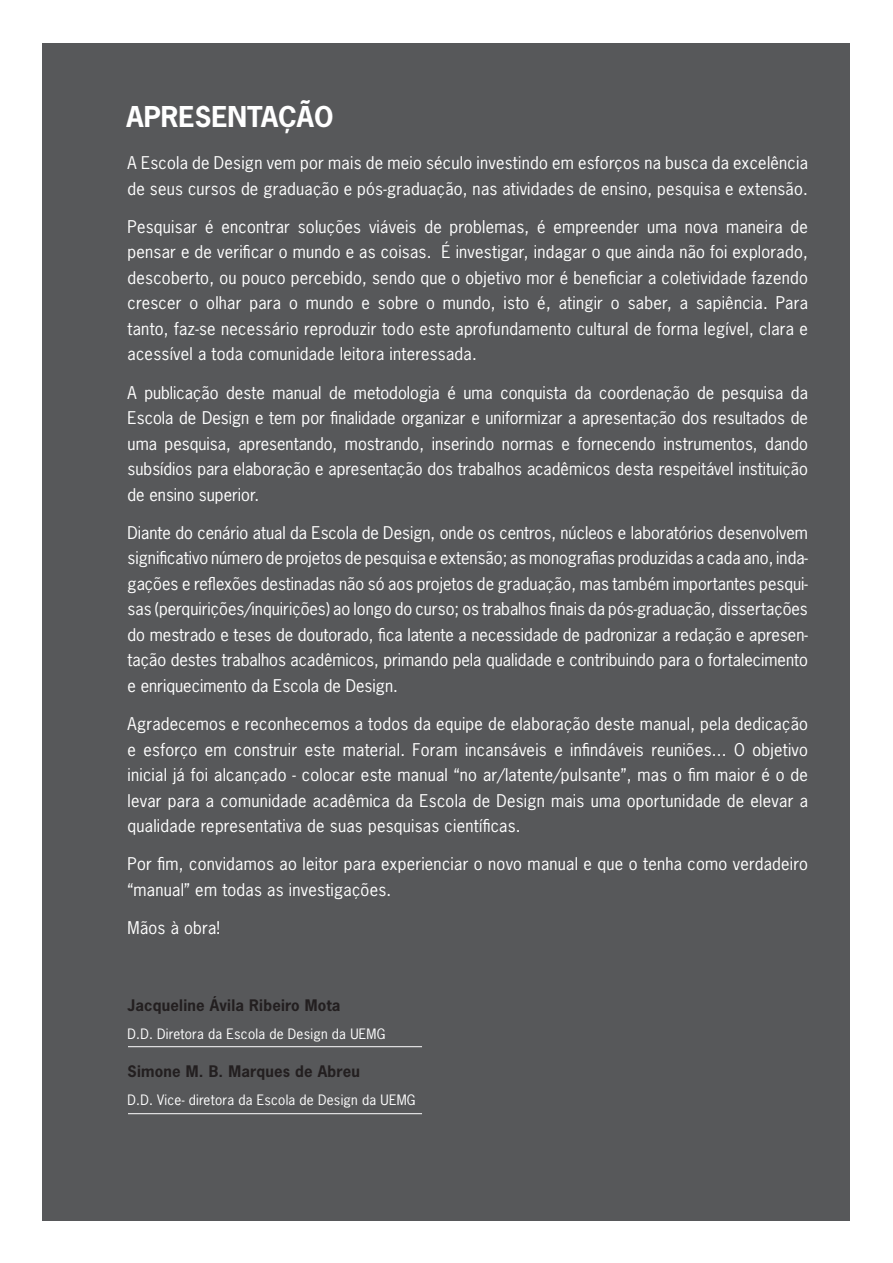
<style>
.page{position:relative;width:893px;height:1263px;background:#fff}
.page>*{position:absolute;margin:0;border:0;box-sizing:border-box;transform-origin:0 0}
.t1{font:700 27px "News Gothic Std";color:#fff}
.t2{font:16.5px/25.5px "News Gothic Std";letter-spacing:.015em;color:#fff;text-align:justify}
.t3{font:700 15px "News Gothic Std";letter-spacing:.015em;color:#231f20}
.t4{font:13.5px "News Gothic Std";letter-spacing:.015em;color:#fff}
</style>
<div class="page">
<div style="left:43px;top:43px;width:807px;height:1177px;background:#57585a"></div>
<hr style="left:128px;top:1046px;width:294px;height:1px;background:#fff">
<hr style="left:128px;top:1113px;width:294px;height:1px;background:#fff">
<h1 class="t1" style="left:127px;top:99px;width:208px">APRESENTAÇÃO</h1>
<p class="t2" style="left:128px;top:150px;width:682px">A Escola de Design vem por mais de meio século investindo em esforços na busca da excelência de seus cursos de graduação e pós-graduação, nas atividades de ensino, pesquisa e extensão.</p>
<p class="t2" style="left:128px;top:214px;width:682px">Pesquisar é encontrar soluções viáveis de problemas, é empreender uma nova maneira de pensar e de verificar o mundo e as coisas. É investigar, indagar o que ainda não foi explorado, descoberto, ou pouco percebido, sendo que o objetivo mor é beneficiar a coletividade fazendo crescer o olhar para o mundo e sobre o mundo, isto é, atingir o saber, a sapiência. Para tanto, faz-se necessário reproduzir todo este aprofundamento cultural de forma legível, clara e acessível a toda comunidade leitora interessada.</p>
<p class="t2" style="left:128px;top:379px;width:682px">A publicação deste manual de metodologia é uma conquista da coordenação de pesquisa da Escola de Design e tem por finalidade organizar e uniformizar a apresentação dos resultados de uma pesquisa, apresentando, mostrando, inserindo normas e fornecendo instrumentos, dando subsídios para elaboração e apresentação dos trabalhos acadêmicos desta respeitável instituição de ensino superior.</p>
<p class="t2" style="left:128px;top:520px;width:682px">Diante do cenário atual da Escola de Design, onde os centros, núcleos e laboratórios desenvolvem significativo número de projetos de pesquisa e extensão; as monografias produzidas a cada ano, inda&shy;gações e reflexões destinadas não só aos projetos de graduação, mas também importantes pesqui&shy;sas (perquirições/inquirições) ao longo do curso; os trabalhos finais da pós-graduação, dissertações do mestrado e teses de doutorado, fica latente a necessidade de padronizar a redação e apresen&shy;tação destes trabalhos acadêmicos, primando pela qualidade e contribuindo para o fortalecimento e enriquecimento da Escola de Design.</p>
<p class="t2" style="left:128px;top:711px;width:682px">Agradecemos e reconhecemos a todos da equipe de elaboração deste manual, pela dedicação e esforço em construir este material. Foram incansáveis e infindáveis reuniões... O objetivo inicial já foi alcançado - colocar este manual “no ar/latente/pulsante”, mas o fim maior é o de levar para a comunidade acadêmica da Escola de Design mais uma oportunidade de elevar a qualidade representativa de suas pesquisas científicas.</p>
<p class="t2" style="left:128px;top:851px;width:682px">Por fim, convidamos ao leitor para experienciar o novo manual e que o tenha como verdadeiro “manual” em todas as investigações.</p>
<p class="t2" style="left:128px;top:915px;width:94px">Mãos à obra!</p>
<p class="t3" style="left:128px;top:995px;width:214px">Jacqueline Ávila Ribeiro Mota</p>
<p class="t4" style="left:128px;top:1025px;width:259px">D.D. Diretora da Escola de Design da UEMG</p>
<p class="t3" style="left:128px;top:1061px;width:234px">Simone M. B. Marques de Abreu</p>
<p class="t4" style="left:128px;top:1091px;width:289px">D.D. Vice- diretora da Escola de Design da UEMG</p>
</div>
